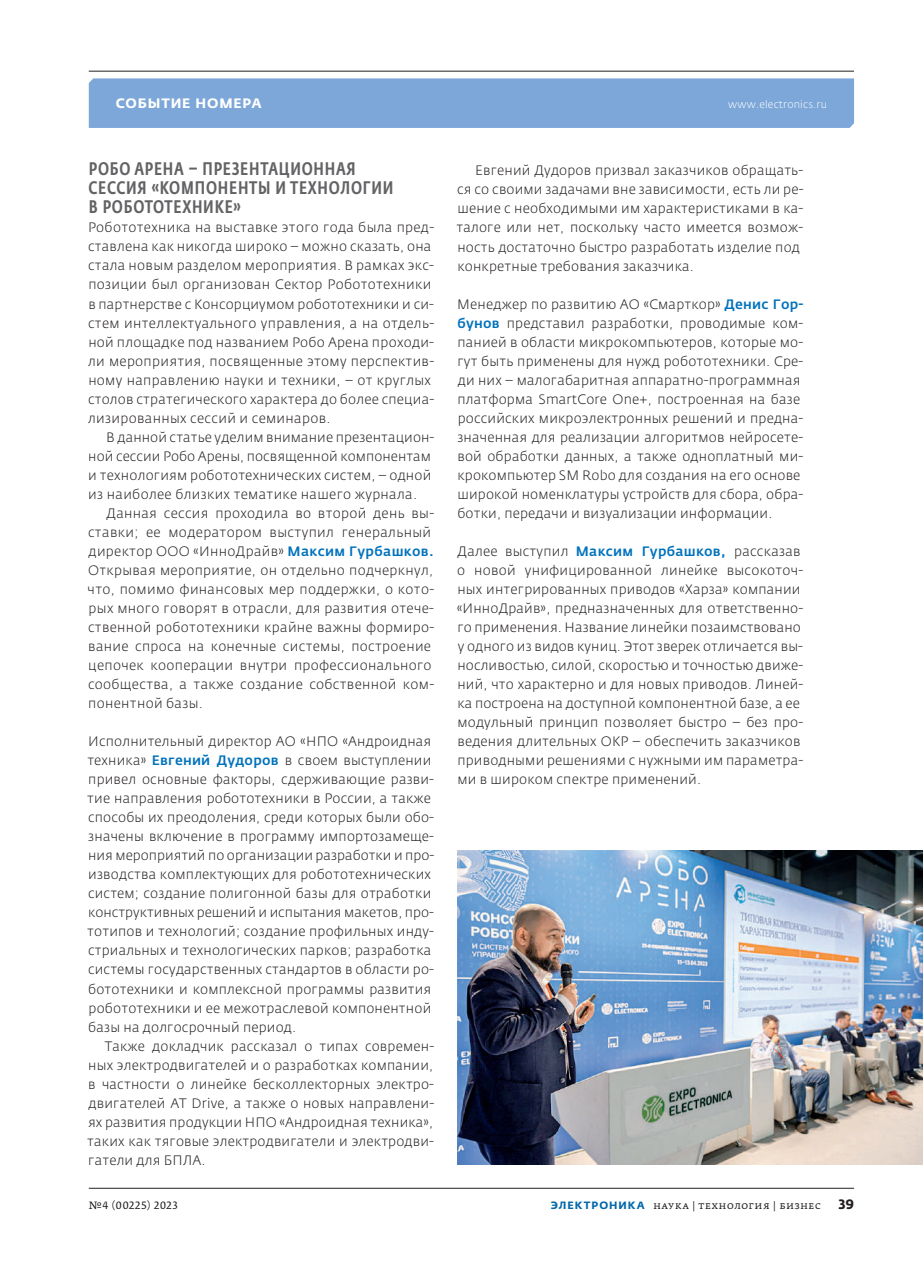
<style>
.page{position:relative;width:923px;height:1276px;background:#fff}
.page>*{position:absolute;margin:0;border:0;box-sizing:border-box;transform-origin:0 0}
.t1{font:500 18px/19px "Fedra Sans Cond Pro";letter-spacing:.045em;color:#636366}
.t2{font:300 13.5px/19px "Fedra Sans Pro";letter-spacing:.015em;color:#231f20}
.t3{font:700 13.5px "Fedra Sans Alt Pro";letter-spacing:.06em;color:#fff}
.t4{font:700 13.5px "Fedra Sans Pro";color:#231f20}
.t5{font:10.5px "Fedra Serif A Pro";letter-spacing:.035em;color:#231f20}
.t6{font:300 10.5px "Fedra Sans Pro";letter-spacing:.015em;color:#fff}
.s1{font-weight:500;color:#0072bc}
.s2{font-family:"Fedra Sans Alt Pro";font-weight:700;color:#0067aa}
</style>
<div class="page">
<div style="left:89px;top:78px;width:765px;height:50px;background:#7ca7d8"></div>
<hr style="left:89px;top:71px;width:765px;height:1px;background:#231f20">
<hr style="left:89px;top:1188px;width:765px;height:1px;background:#231f20">
<img style="left:458px;top:850px;width:465px;height:314px">
<p class="t3" style="left:116px;top:95px;width:147px">СОБЫТИЕ НОМЕРА</p>
<p class="t6" style="left:728px;top:98px;width:100px">www.electronics.ru</p>
<h1 class="t1" style="left:88px;top:160px;width:306px">РОБО АРЕНА – ПРЕЗЕНТАЦИОННАЯ<br>СЕССИЯ «КОМПОНЕНТЫ И ТЕХНОЛОГИИ<br>В РОБОТОТЕХНИКЕ»</h1>
<p class="t2" style="left:88px;top:218px;width:348px">Робототехника на выставке этого года была пред&shy;ставлена как никогда широко – можно сказать, она стала новым разделом мероприятия. В рамках экс&shy;позиции был организован Сектор Робототехники в партнерстве с Консорциумом робототехники и си&shy;стем интеллектуального управления, а на отдель&shy;ной площадке под названием Робо Арена проходи&shy;ли мероприятия, посвященные этому перспектив&shy;ному направлению науки и техники, – от круглых столов стратегического характера до более специа&shy;лизированных сессий и семинаров.</p>
<p class="t2" style="left:88px;top:427px;width:347px;text-indent:18px">В данной статье уделим внимание презентацион&shy;ной сессии Робо Арены, посвященной компонентам и технологиям робототехнических систем, – одной из наиболее близких тематике нашего журнала.</p>
<p class="t2" style="left:88px;top:503px;width:348px;text-indent:19px">Данная сессия проходила во второй день вы&shy;ставки; ее модератором выступил генеральный директор ООО «ИнноДрайв» <span class="s1">Максим Гурбашков.<br></span>Открывая мероприятие, он отдельно подчеркнул, что, помимо финансовых мер поддержки, о кото&shy;рых много говорят в отрасли, для развития отече&shy;ственной робототехники крайне важны формиро&shy;вание спроса на конечные системы, построение цепочек кооперации внутри профессионального сообщества, а также создание собственной ком&shy;понентной базы.</p>
<p class="t2" style="left:87px;top:732px;width:348px">Исполнительный директор АО «НПО «Андроидная техника» <span class="s1">Евгений Дудоров</span> в своем выступлении привел основные факторы, сдерживающие разви&shy;тие направления робототехники в России, а также способы их преодоления, среди которых были обо&shy;значены включение в программу импортозамеще&shy;ния мероприятий по организации разработки и про&shy;изводства комплектующих для робототехнических систем; создание полигонной базы для отработки конструктивных решений и испытания макетов, про&shy;тотипов и технологий; создание профильных инду&shy;стриальных и технологических парков; разработка системы государственных стандартов в области ро&shy;бототехники и комплексной программы развития робототехники и ее межотраслевой компонентной базы на долгосрочный период.</p>
<p class="t2" style="left:87px;top:1036px;width:348px;text-align:justify;text-indent:17px">Также докладчик рассказал о типах современ&shy;ных электродвигателей и о разработках компании, в частности о линейке бесколлекторных электро&shy;двигателей AT Drive, а также о новых направлени&shy;ях развития продукции НПО «Андроидная техника», таких как тяговые электродвигатели и электродви&shy;гатели для БПЛА.</p>
<p class="t2" style="left:456px;top:161px;width:348px;text-indent:19px">Евгений Дудоров призвал заказчиков обращать&shy;ся со своими задачами вне зависимости, есть ли ре&shy;шение с необходимыми им характеристиками в ка&shy;талоге или нет, поскольку часто имеется возмож&shy;ность достаточно быстро разработать изделие под конкретные требования заказчика.</p>
<p class="t2" style="left:457px;top:294px;width:347px">Менеджер по развитию АО «Смарткор» <span class="s1">Денис Гор&shy;бунов</span> представил разработки, проводимые ком&shy;панией в области микрокомпьютеров, которые мо&shy;гут быть применены для нужд робототехники. Сре&shy;ди них – малогабаритная аппаратно- программная платформа SmartCore One+, построенная на базе российских микроэлектронных решений и предна&shy;значенная для реализации алгоритмов нейросете&shy;вой обработки данных, а также одноплатный ми&shy;крокомпьютер SM Robo для создания на его основе широкой номенклатуры устройств для сбора, обра&shy;ботки, передачи и визуализации информации.</p>
<p class="t2" style="left:457px;top:542px;width:348px">Далее выступил <span class="s1">Максим Гурбашков,</span> рассказав о новой унифицированной линейке высокоточ&shy;ных интегрированных приводов «Харза» компании «ИнноДрайв», предназначенных для ответственно&shy;го применения. Название линейки позаимствовано у одного из видов куниц. Этот зверек отличается вы&shy;носливостью, силой, скоростью и точностью движе&shy;ний, что характерно и для новых приводов. Линей&shy;ка построена на доступной компонентной базе, а ее модульный принцип позволяет быстро – без про&shy;ведения длительных ОКР – обеспечить заказчиков приводными решениями с нужными им параметра&shy;ми в широком спектре применений.</p>
<p class="t5" style="left:89px;top:1198px;width:90px">№4 (00225) 2023</p>
<p class="t5" style="left:551px;top:1198px;width:272px"><span class="s2">ЭЛЕКТРОНИКА</span> наука | технология | бизнес</p>
<p class="t4" style="left:838px;top:1195px;width:17px">39</p>
</div>
